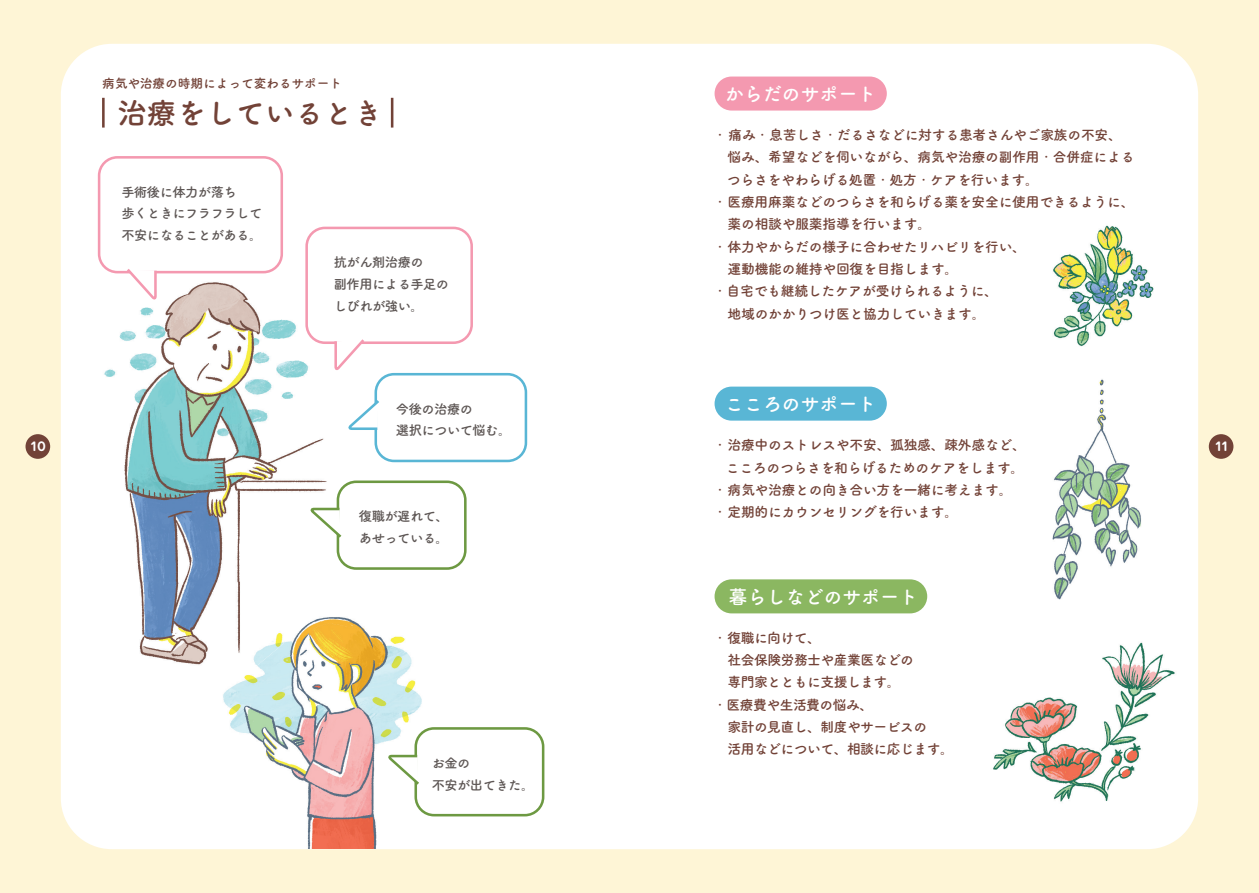
<style>
.page{position:relative;width:1259px;height:893px;background:#fef5d6}
.page>*{position:absolute;margin:0;border:0;box-sizing:border-box;transform-origin:0 0}
.t1{font:29.7px "Tsuku A Rd Gothic Std B";letter-spacing:-.01em;color:#724237}
.t2{font:19.2px "Tsuku A Rd Gothic Std B";letter-spacing:-.01em;color:#fff}
.t3{font:600 14.85px "Volte Rounded";color:#fff}
.t4{font:13.8px "Tsuku A Rd Gothic Std B";letter-spacing:-.02em;color:#724237}
.t5{font:13.8px "Tsuku A Rd Gothic Std B";letter-spacing:-.04em;color:#724237}
.t6{font:13.35px/21.8px "Tsuku A Rd Gothic Std B";letter-spacing:-.04em;color:#5d5654}
.t7{font:12.75px "Tsuku A Rd Gothic Std B";letter-spacing:-.01em;color:#724237}
.s1{font-family:"Tsuku A Rd Gothic Std L"}
</style>
<div class="page">
<div style="left:61px;top:44px;width:1137px;height:805px;background:#fff;border-radius:51px"></div>
<div style="left:26px;top:434px;width:24px;height:25px;background:#724237;border-radius:50%"></div>
<div style="left:1208px;top:434px;width:25px;height:25px;background:#724237;border-radius:50%"></div>
<img style="left:99px;top:234px;width:238px;height:348px">
<img style="left:139px;top:582px;width:101px;height:83px">
<img style="left:1052px;top:379px;width:89px;height:221px">
<img style="left:216px;top:610px;width:206px;height:239px">
<img style="left:231px;top:610px;width:93px;height:71px">
<div style="left:99px;top:157px;width:183px;height:115px;background:#fff;border-radius:18px"></div>
<div style="left:98px;top:156px;width:185px;height:117px;border:3px solid #f499b0;border-radius:18px"></div>
<div style="left:307px;top:228px;width:165px;height:115px;background:#fff;border-radius:18px"></div>
<div style="left:305px;top:227px;width:168px;height:117px;border:3px solid #f499b0;border-radius:18px"></div>
<svg style="left:124px;top:269px;width:34px;height:30px"></svg>
<svg style="left:333px;top:339px;width:34px;height:30px"></svg>
<div style="left:374px;top:373px;width:153px;height:89px;border:3px solid #59b6d5;border-radius:18px"></div>
<div style="left:337px;top:480px;width:129px;height:90px;border:3px solid #6d9942;border-radius:18px"></div>
<div style="left:416px;top:728px;width:127px;height:87px;background:#fff;border-radius:18px"></div>
<div style="left:414px;top:727px;width:130px;height:89px;border:3px solid #6d9942;border-radius:18px"></div>
<svg style="left:348px;top:397px;width:31px;height:34px"></svg>
<svg style="left:309px;top:506px;width:33px;height:34px"></svg>
<div style="left:714px;top:77px;width:173px;height:34px;background:#f499b0;border-radius:17px"></div>
<div style="left:714px;top:387px;width:173px;height:34px;background:#59b6d5;border-radius:17px"></div>
<div style="left:714px;top:579px;width:213px;height:34px;background:#8bb761;border-radius:17px"></div>
<svg style="left:387px;top:753px;width:32px;height:34px"></svg>
<hr style="left:102px;top:98px;width:3px;height:30px;background:#724237">
<hr style="left:391px;top:98px;width:2px;height:30px;background:#724237">
<img style="left:993px;top:642px;width:182px;height:160px">
<img style="left:1053px;top:225px;width:101px;height:122px">
<p class="t7" style="left:102px;top:73px;width:242px">病気や治療の時期によって変わるサポート</p>
<h1 class="t1" style="left:117px;top:90px;width:267px">治療をしているとき</h1>
<p class="t6" style="left:121px;top:180px;width:142px">手術後に体力が落ち<br>歩くときにフラフラして不安になることがある。</p>
<p class="t6" style="left:334px;top:251px;width:117px">抗がん剤治療の<br>副作用による手足のしびれが強い。</p>
<p class="t6" style="left:396px;top:397px;width:117px">今後の治療の<br>選択について悩む。</p>
<h2 class="t2" style="left:725px;top:78px;width:153px">からだのサポート</h2>
<p class="t4" style="left:713px;top:124px;width:410px"><span class="s1">・</span>痛み<span class="s1">・</span>息苦しさ<span class="s1">・</span>だるさなどに対する患者さんやご家族の不安、</p>
<p class="t4" style="left:727px;top:147px;width:408px">悩み、希望などを伺いながら、病気や治療の副作用<span class="s1">・</span>合併症による</p>
<p class="t4" style="left:727px;top:169px;width:314px">つらさをやわらげる処置<span class="s1">・</span>処方<span class="s1">・</span>ケアを行います。</p>
<p class="t4" style="left:713px;top:191px;width:423px"><span class="s1">・</span>医療用麻薬などのつらさを和らげる薬を安全に使用できるように、</p>
<p class="t4" style="left:727px;top:214px;width:205px">薬の相談や服薬指導を行います。</p>
<p class="t4" style="left:713px;top:236px;width:314px"><span class="s1">・</span>体力やからだの様子に合わせたリハビリを行い、</p>
<p class="t4" style="left:727px;top:258px;width:246px">運動機能の維持や回復を目指します。　</p>
<p class="t4" style="left:713px;top:280px;width:287px"><span class="s1">・</span>自宅でも継続したケアが受けられるように、</p>
<p class="t4" style="left:727px;top:303px;width:259px">地域のかかりつけ医と協力していきます。</p>
<h2 class="t2" style="left:725px;top:389px;width:153px">こころのサポート</h2>
<p class="t4" style="left:713px;top:434px;width:314px"><span class="s1">・</span>治療中のストレスや不安、孤独感、疎外感など、</p>
<p class="t4" style="left:726px;top:457px;width:300px">こころのつらさを和らげるためのケアをします。</p>
<p class="t4" style="left:713px;top:479px;width:301px"><span class="s1">・</span>病気や治療との向き合い方を一緒に考えます。</p>
<p class="t4" style="left:713px;top:501px;width:247px"><span class="s1">・</span>定期的にカウンセリングを行います。</p>
<p class="t3" style="left:31px;top:438px;width:17px">10</p>
<p class="t3" style="left:1215px;top:438px;width:15px">11</p>
<p class="t6" style="left:359px;top:504px;width:91px">復職が遅れて、あせっている。</p>
<p class="t6" style="left:432px;top:751px;width:104px">お金の<br>不安が出てきた。</p>
<h2 class="t2" style="left:728px;top:581px;width:191px">暮らしなどのサポート</h2>
<p class="t4" style="left:713px;top:627px;width:110px"><span class="s1">・</span>復職に向けて、</p>
<p class="t5" style="left:727px;top:649px;width:188px">社会保険労務士や産業医などの</p>
<p class="t5" style="left:727px;top:671px;width:175px">専門家とともに支援します。</p>
<p class="t5" style="left:713px;top:694px;width:162px"><span class="s1">・</span>医療費や生活費の悩み、</p>
<p class="t5" style="left:727px;top:716px;width:201px">家計の見直し、制度やサービスの</p>
<p class="t5" style="left:727px;top:738px;width:228px">活用などについて、相談に応じます。</p>
</div>
